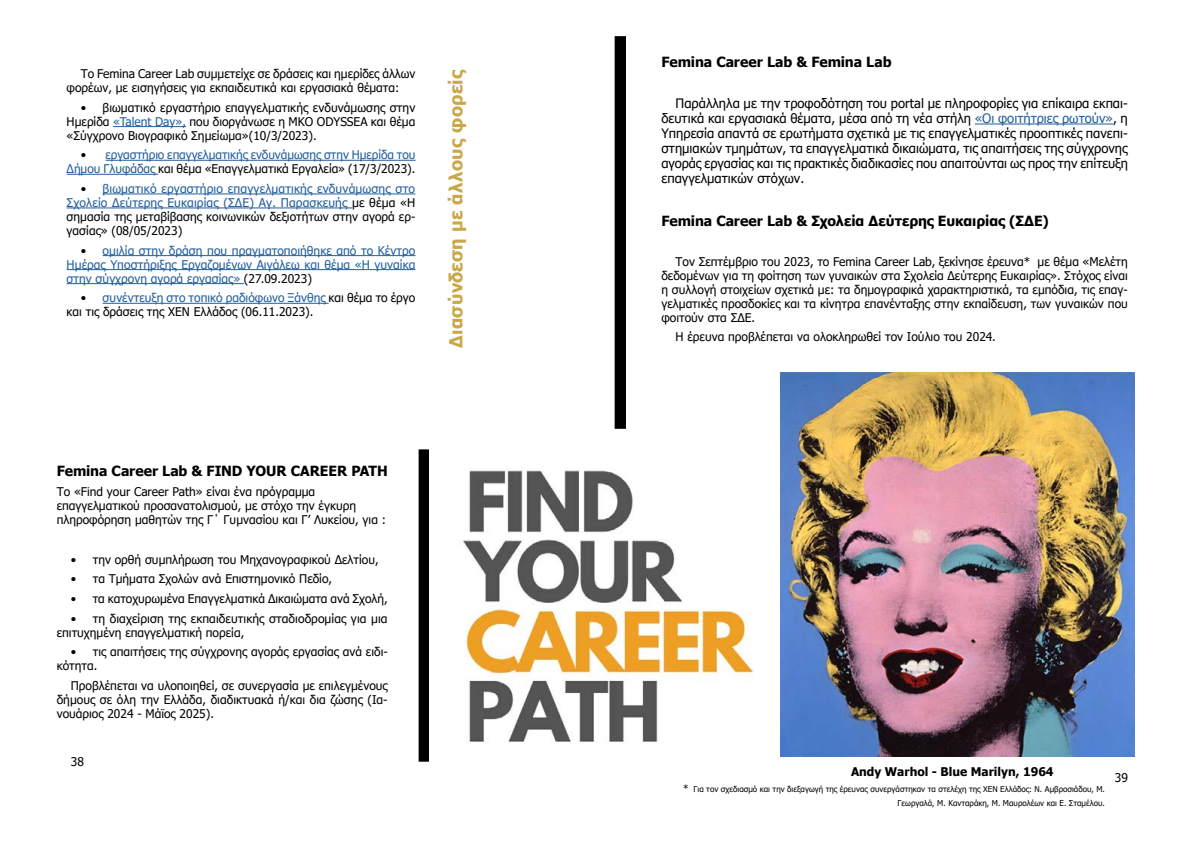
<style>
.page{position:relative;width:1191px;height:842px;background:#fff}
.page>*{position:absolute;margin:0;border:0;box-sizing:border-box;transform-origin:0 0}
.t1{font:700 18px "Tahoma";letter-spacing:.02em;color:#caa749}
.t2{font:700 14px "Tahoma";letter-spacing:-.005em;color:#000}
.t3{font:13px/15px "Tahoma";letter-spacing:-.005em;color:#000;text-align:justify}
.t4{font:12px/14px "Tahoma";color:#000}
.t5{font:12px/14px "Tahoma";letter-spacing:-.005em;color:#215e9e;text-align:justify}
.t6{font:700 12px "Tahoma";color:#000}
.t7{font:8px/14px "Tahoma";color:#000;text-align:right}
.s1{color:#215e9e}
.s2{color:#000}
.s3{font-size:10px}
</style>
<div class="page">
<hr style="left:974px;top:124px;width:139px;height:1px;background:#215e9e">
<div style="left:614px;top:36px;width:12px;height:393px;background:#000"></div>
<img style="left:780px;top:372px;width:354px;height:385px">
<div style="left:418px;top:449px;width:12px;height:313px;background:#000"></div>
<hr style="left:113px;top:126px;width:73px;height:1px;background:#215e9e">
<hr style="left:106px;top:160px;width:309px;height:1px;background:#215e9e">
<hr style="left:67px;top:174px;width:91px;height:1px;background:#215e9e">
<hr style="left:103px;top:194px;width:312px;height:1px;background:#215e9e">
<hr style="left:67px;top:208px;width:285px;height:1px;background:#215e9e">
<hr style="left:103px;top:255px;width:312px;height:1px;background:#215e9e">
<hr style="left:67px;top:269px;width:348px;height:1px;background:#215e9e">
<hr style="left:67px;top:283px;width:177px;height:1px;background:#215e9e">
<hr style="left:103px;top:303px;width:225px;height:1px;background:#215e9e">
<img style="left:461px;top:470px;width:293px;height:272px">
<p class="t4" style="left:67px;top:67px;width:350px;text-indent:14px">Το Femina Career Lab συμμετείχε σε δράσεις και ημερίδες άλλων φορέων, με εισηγήσεις για εκπαιδευτικά και εργασιακά θέματα:</p>
<p class="t4" style="left:67px;top:101px;width:350px;text-align:justify;text-indent:14px">• βιωματικό εργαστήριο επαγγελματικής ενδυνάμωσης στην Ημερίδα <span class="s1">«Talent Day»,</span> που διοργάνωσε η ΜΚΟ ODYSSEA και θέμα «Σύγχρονο Βιογραφικό Σημείωμα»(10/3/2023).</p>
<p class="t5" style="left:67px;top:149px;width:350px;text-align:right"><span class="s2">•</span> εργαστήριο επαγγελματικής ενδυνάμωσης στην Ημερίδα του<br>Δήμου Γλυφάδας <span class="s2">και θέμα «Επαγγελματικά Εργαλεία» (17/3/2023).</span></p>
<p class="t5" style="left:67px;top:182px;width:350px;text-indent:14px"><span class="s2">•</span> βιωματικό εργαστήριο επαγγελματικής ενδυνάμωσης στο Σχολείο Δεύτερης Ευκαιρίας (ΣΔΕ) Αγ. Παρασκευής <span class="s2">με θέμα «Η σημασία της μεταβίβασης κοινωνικών δεξιοτήτων στην αγορά ερ&shy;γασίας» (08/05/2023)</span></p>
<p class="t5" style="left:67px;top:244px;width:350px;text-indent:14px"><span class="s2">•</span> ομιλία στην δράση που πραγματοποιήθηκε από το Κέντρο Ημέρας Υποστήριξης Εργαζομένων Αιγάλεω και θέμα «H γυναίκα στην σύγχρονη αγορά εργασίας» <span class="s2">(27.09.2023)</span></p>
<p class="t4" style="left:67px;top:292px;width:350px;text-indent:14px">• <span class="s1">συνέντευξη στο τοπικό ραδιόφωνο Ξάνθης</span> και θέμα το έργο και τις δράσεις της ΧΕΝ Ελλάδος (06.11.2023).</p>
<h1 class="t1" style="left:443px;top:348px;width:280px;rotate:-90deg">Διασύνδεση με άλλους φορείς</h1>
<p class="t2" style="left:57px;top:461px;width:332px">Femina Career Lab &amp; FIND YOUR CAREER PATH</p>
<p class="t4" style="left:57px;top:485px;width:331px">Το «Find your Career Path» είναι ένα πρόγραμμα επαγγελματικού προσανατολισμού, με στόχο την έγκυρη πληροφόρηση μαθητών της Γ΄ Γυμνασίου και Γ’ Λυκείου, για :</p>
<p class="t4" style="left:71px;top:553px;width:309px">• την ορθή συμπλήρωση του Μηχανογραφικού Δελτίου,</p>
<p class="t4" style="left:71px;top:572px;width:263px">• τα Τμήματα Σχολών ανά Επιστημονικό Πεδίο,</p>
<p class="t4" style="left:71px;top:592px;width:318px">• τα κατοχυρωμένα Επαγγελματικά Δικαιώματα ανά Σχολή,</p>
<p class="t4" style="left:57px;top:612px;width:332px;text-indent:14px">• τη διαχείριση της εκπαιδευτικής σταδιοδρομίας για μια επιτυχημένη επαγγελματική πορεία,</p>
<p class="t4" style="left:57px;top:645px;width:332px;text-indent:14px">• τις απαιτήσεις της σύγχρονης αγοράς εργασίας ανά ειδι&shy;κότητα.</p>
<p class="t4" style="left:57px;top:679px;width:332px;text-align:justify;text-indent:14px">Προβλέπεται να υλοποιηθεί, σε συνεργασία με επιλεγμένους δήμους σε όλη την Ελλάδα, διαδικτυακά ή/και δια ζώσης (Ια&shy;νουάριος 2024 - Μάϊος 2025).</p>
<p class="t4" style="left:71px;top:755px;width:15px">38</p>
<p class="t2" style="left:661px;top:52px;width:232px">Femina Career Lab &amp; Femina Lab</p>
<p class="t3" style="left:661px;top:96px;width:468px;text-indent:14px">Παράλληλα με την τροφοδότηση του portal με πληροφορίες για επίκαιρα εκπαι&shy;δευτικά και εργασιακά θέματα, μέσα από τη νέα στήλη <span class="s1">«Οι φοιτήτριες ρωτούν»</span>, η Υπηρεσία απαντά σε ερωτήματα σχετικά με τις επαγγελματικές προοπτικές πανεπι&shy;στημιακών τμημάτων, τα επαγγελματικά δικαιώματα, τις απαιτήσεις της σύγχρονης αγοράς εργασίας και τις πρακτικές διαδικασίες που απαιτούνται ως προς την επίτευξη επαγγελματικών στόχων.</p>
<p class="t2" style="left:661px;top:211px;width:389px">Femina Career Lab &amp; Σχολεία Δεύτερης Ευκαιρίας (ΣΔΕ)</p>
<p class="t4" style="left:661px;top:255px;width:468px;text-align:justify;text-indent:14px">Τον Σεπτέμβριο του 2023, τo Femina Career Lab, ξεκίνησε έρευνα* με θέμα «Μελέτη δεδομένων για τη φοίτηση των γυναικών στα Σχολεία Δεύτερης Ευκαιρίας». Στόχος είναι η συλλογή στοιχείων σχετικά με: τα δημογραφικά χαρακτηριστικά, τα εμπόδια, τις επαγ&shy;γελματικές προσδοκίες και τα κίνητρα επανένταξης στην εκπαίδευση, των γυναικών που φοιτούν στα ΣΔΕ.</p>
<p class="t4" style="left:675px;top:331px;width:322px">Η έρευνα προβλέπεται να ολοκληρωθεί τον Ιούλιο του 2024.</p>
<p class="t6" style="left:851px;top:763px;width:204px">Andy Warhol - Blue Marilyn, 1964</p>
<p class="t4" style="left:1114px;top:771px;width:15px">39</p>
<p class="t7" style="left:683px;top:783px;width:423px"><span class="s3">*</span> Για τον σχεδιασμό και την διεξαγωγή της έρευνας συνεργάστηκαν τα στελέχη της ΧΕΝ Ελλάδος: Ν. Αμβροσιάδου, Μ.<br>Γεωργαλά, Μ. Κανταράκη, Μ. Μαυρολέων και Ε. Σταμέλου.</p>
</div>
